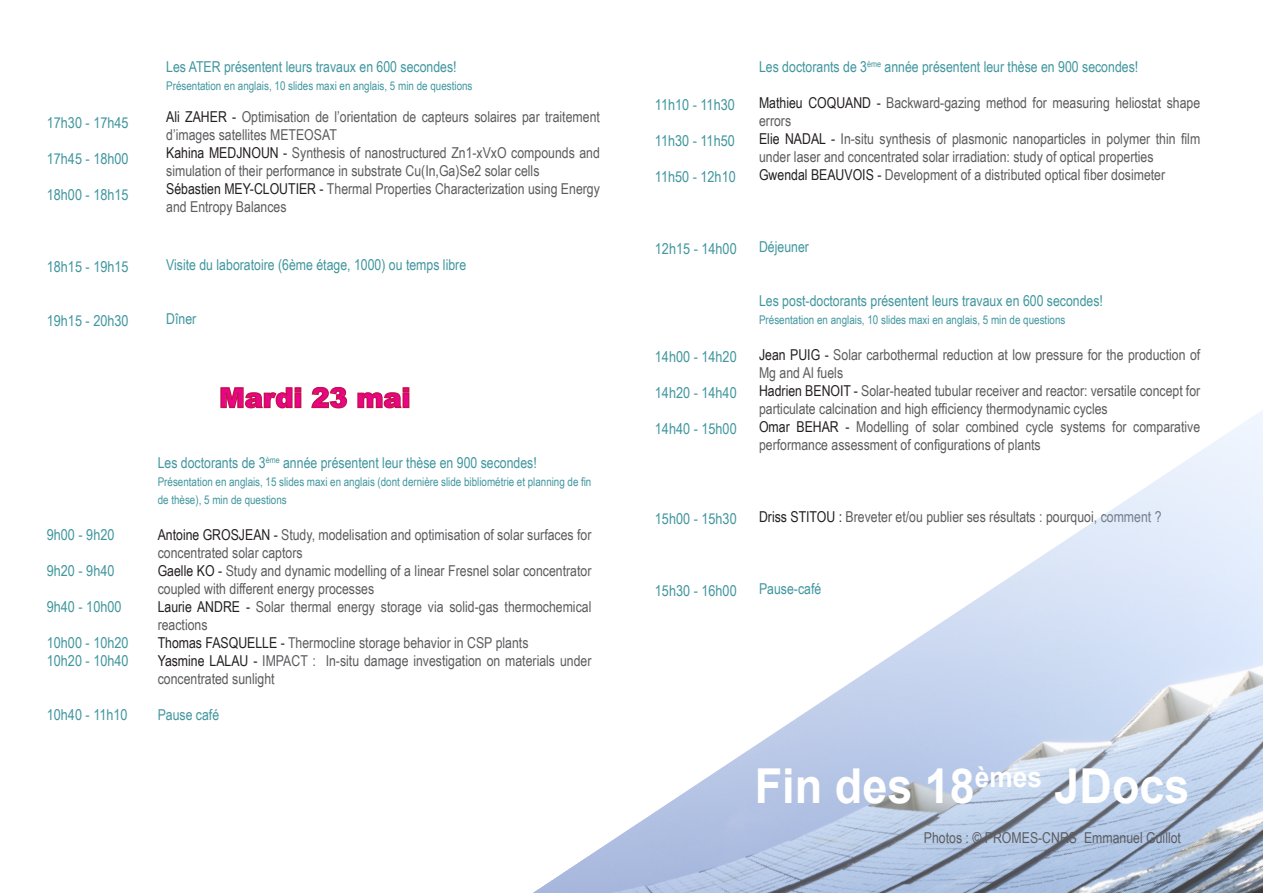
<style>
.page{position:relative;width:1263px;height:893px;background:#fff}
.page>*{position:absolute;margin:0;border:0;box-sizing:border-box;transform-origin:0 0}
.t1{font:700 48.15px "Arial";color:#fff;scale:.93 1}
.contacts{font:900 27px "Arial";color:#ed028c}
.t2{font:15px/18px "Arial Narrow";color:#5c5c5f}
.t3{font:15px "Arial Narrow";color:#40969e}
.t4{font:12px/18px "Arial Narrow";color:#40969e}
.s1{color:#231f20}
</style>
<div class="page">
<svg style="left:220px;top:387px;width:82px;height:22px"></svg>
<svg style="left:311px;top:386px;width:37px;height:23px"></svg>
<svg style="left:357px;top:387px;width:53px;height:22px"></svg>
<img style="left:533px;top:410px;width:730px;height:483px">
<p class="t3" style="left:47px;top:112px;width:83px">17h30 - 17h45</p>
<p class="t3" style="left:47px;top:148px;width:83px">17h45 - 18h00</p>
<p class="t3" style="left:47px;top:184px;width:83px">18h00 - 18h15</p>
<p class="t3" style="left:47px;top:256px;width:83px">18h15 - 19h15</p>
<p class="t3" style="left:47px;top:310px;width:83px">19h15 - 20h30</p>
<p class="t3" style="left:47px;top:524px;width:69px">9h00 - 9h20</p>
<p class="t3" style="left:47px;top:560px;width:69px">9h20 - 9h40</p>
<p class="t3" style="left:47px;top:596px;width:76px">9h40 - 10h00</p>
<p class="t3" style="left:47px;top:632px;width:83px">10h00 - 10h20</p>
<p class="t3" style="left:47px;top:650px;width:83px">10h20 - 10h40</p>
<p class="t3" style="left:47px;top:704px;width:82px">10h40 - 11h10</p>
<p class="t3" style="left:166px;top:56px;width:292px">Les ATER présentent leurs travaux en 600 secondes!</p>
<p class="t4" style="left:166px;top:76px;width:308px">Présentation en anglais, 10 slides maxi en anglais, 5 min de questions</p>
<p class="t2" style="left:166px;top:108px;width:435px"><span class="s1">Ali ZAHER -</span> Optimisation de l’orientation de capteurs solaires par traitement d’images satellites METEOSAT</p>
<p class="t2" style="left:166px;top:144px;width:435px"><span class="s1">Kahina MEDJNOUN -</span> Synthesis of nanostructured Zn1-xVxO compounds and simulation of their performance in substrate Cu(In,Ga)Se2 solar cells</p>
<p class="t2" style="left:166px;top:180px;width:435px"><span class="s1">Sébastien MEY-CLOUTIER -</span> Thermal Properties Characterization using Energy and Entropy Balances</p>
<p class="t3" style="left:166px;top:254px;width:301px">Visite du laboratoire (6ème étage, 1000) ou temps libre</p>
<p class="t3" style="left:166px;top:308px;width:32px">Dîner</p>
<p class="contacts" style="left:219px;top:378px;width:193px">Mardi 23 mai</p>
<p class="t3" style="left:158px;top:452px;width:381px">Les doctorants de 3<sup>ème</sup> année présentent leur thèse en 900 secondes!</p>
<p class="t4" style="left:158px;top:472px;width:435px">Présentation en anglais, 15 slides maxi en anglais (dont dernière slide bibliométrie et planning de fin de thèse), 5 min de questions</p>
<p class="t2" style="left:158px;top:525px;width:435px"><span class="s1">Antoine GROSJEAN -</span> Study, modelisation and optimisation of solar surfaces for concentrated solar captors</p>
<p class="t2" style="left:158px;top:561px;width:435px"><span class="s1">Gaelle KO -</span> Study and dynamic modelling of a linear Fresnel solar concentrator coupled with different energy processes</p>
<p class="t2" style="left:158px;top:597px;width:435px"><span class="s1">Laurie ANDRE -</span> Solar thermal energy storage via solid-gas thermochemical reactions</p>
<p class="t2" style="left:158px;top:633px;width:372px"><span class="s1">Thomas FASQUELLE -</span> Thermocline storage behavior in CSP plants</p>
<p class="t2" style="left:158px;top:651px;width:435px"><span class="s1">Yasmine LALAU -</span> IMPACT : In-situ damage investigation on materials under concentrated sunlight</p>
<p class="t3" style="left:158px;top:704px;width:63px">Pause café</p>
<p class="t3" style="left:655px;top:94px;width:81px">11h10 - 11h30</p>
<p class="t3" style="left:655px;top:130px;width:81px">11h30 - 11h50</p>
<p class="t3" style="left:655px;top:166px;width:82px">11h50 - 12h10</p>
<p class="t3" style="left:655px;top:238px;width:83px">12h15 - 14h00</p>
<p class="t3" style="left:655px;top:346px;width:83px">14h00 - 14h20</p>
<p class="t3" style="left:655px;top:382px;width:83px">14h20 - 14h40</p>
<p class="t3" style="left:655px;top:418px;width:83px">14h40 - 15h00</p>
<p class="t3" style="left:655px;top:508px;width:83px">15h00 - 15h30</p>
<p class="t3" style="left:655px;top:580px;width:83px">15h30 - 16h00</p>
<p class="t3" style="left:759px;top:56px;width:381px">Les doctorants de 3<sup>ème</sup> année présentent leur thèse en 900 secondes!</p>
<p class="t2" style="left:759px;top:93px;width:443px"><span class="s1">Mathieu COQUAND -</span> Backward-gazing method for measuring heliostat shape errors</p>
<p class="t2" style="left:759px;top:129px;width:443px"><span class="s1">Elie NADAL -</span> In-situ synthesis of plasmonic nanoparticles in polymer thin film under laser and concentrated solar irradiation: study of optical properties</p>
<p class="t2" style="left:759px;top:165px;width:408px"><span class="s1">Gwendal BEAUVOIS -</span> Development of a distributed optical fiber dosimeter</p>
<p class="t3" style="left:759px;top:236px;width:51px">Déjeuner</p>
<p class="t3" style="left:759px;top:290px;width:345px">Les post-doctorants présentent leurs travaux en 600 secondes!</p>
<p class="t4" style="left:759px;top:310px;width:308px">Présentation en anglais, 10 slides maxi en anglais, 5 min de questions</p>
<p class="t2" style="left:759px;top:345px;width:443px"><span class="s1">Jean PUIG -</span> Solar carbothermal reduction at low pressure for the production of<br>Mg and Al fuels</p>
<p class="t2" style="left:759px;top:381px;width:443px"><span class="s1">Hadrien BENOIT -</span> Solar-heated tubular receiver and reactor: versatile concept for particulate calcination and high efficiency thermodynamic cycles</p>
<p class="t2" style="left:759px;top:417px;width:443px"><span class="s1">Omar BEHAR -</span> Modelling of solar combined cycle systems for comparative performance assessment of configurations of plants</p>
<p class="t2" style="left:759px;top:507px;width:404px"><span class="s1">Driss STITOU :</span> Breveter et/ou publier ses résultats : pourquoi, comment ?</p>
<p class="t3" style="left:759px;top:578px;width:64px">Pause-café</p>
<p class="t1" style="left:755px;top:754px;width:469px">Fin des 18<sup>èmes</sup> JDocs</p>
<p class="t2" style="left:924px;top:828px;width:259px">Photos : © PROMES-CNRS Emmanuel Guillot</p>
</div>
